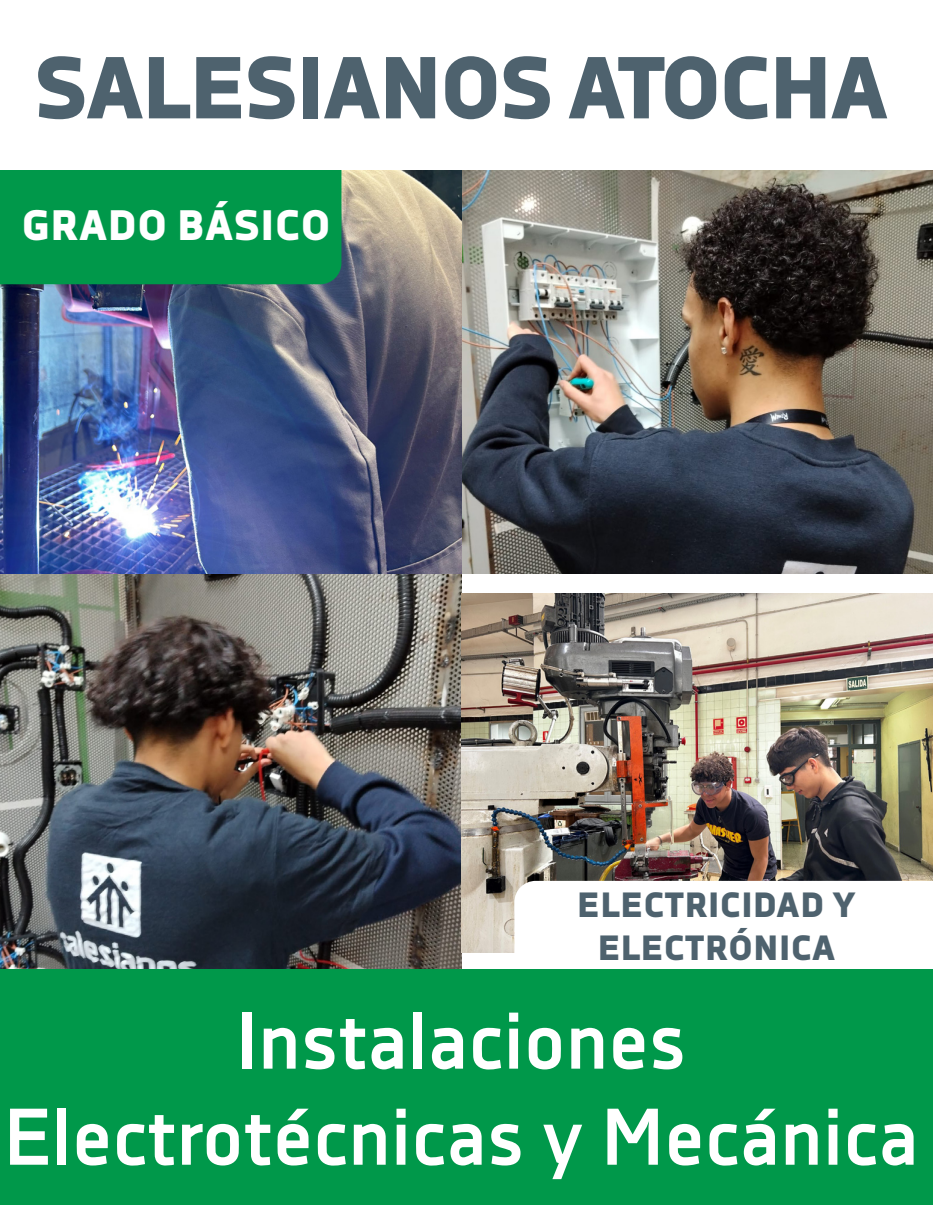
<style>
.page{position:relative;width:933px;height:1205px;background:#fff}
.page>*{position:absolute;margin:0;border:0;box-sizing:border-box;transform-origin:0 0}
.t1{font:800 87.5px "Decima Nova Pro";letter-spacing:-.035em;color:#4e626e}
.t2{font:700 80px/96px "Decima Nova Pro";color:#fff;text-align:center}
.t3{font:800 42.5px "Decima Nova Pro";color:#fff}
.t4{font:800 35px/42.5px "Decima Nova Pro";color:#4e626e;text-align:center}
</style>
<div class="page">
<img style="left:0;top:573px;width:461px;height:396px">
<img style="left:461px;top:170px;width:471px;height:403px">
<img style="left:461px;top:593px;width:471px;height:359px">
<img style="left:0;top:170px;width:461px;height:403px">
<svg style="left:514px;top:880px;width:418px;height:73px"></svg>
<div style="left:0;top:969px;width:932px;height:235px;background:#00984a"></div>
<div style="left:0;top:170px;width:341px;height:114px;background:#00984a"></div>
<p class="t1" style="left:33px;top:37px;width:856px">SALESIANOS ATOCHA</p>
<p class="t3" style="left:21px;top:200px;width:311px">GRADO BÁSICO</p>
<p class="t4" style="left:576px;top:885px;width:280px">ELECTRICIDAD Y<br>ELECTRÓNICA</p>
<p class="t2" style="left:4px;top:996px;width:916px">Instalaciones<br>Electrotécnicas y Mecánica</p>
</div>
